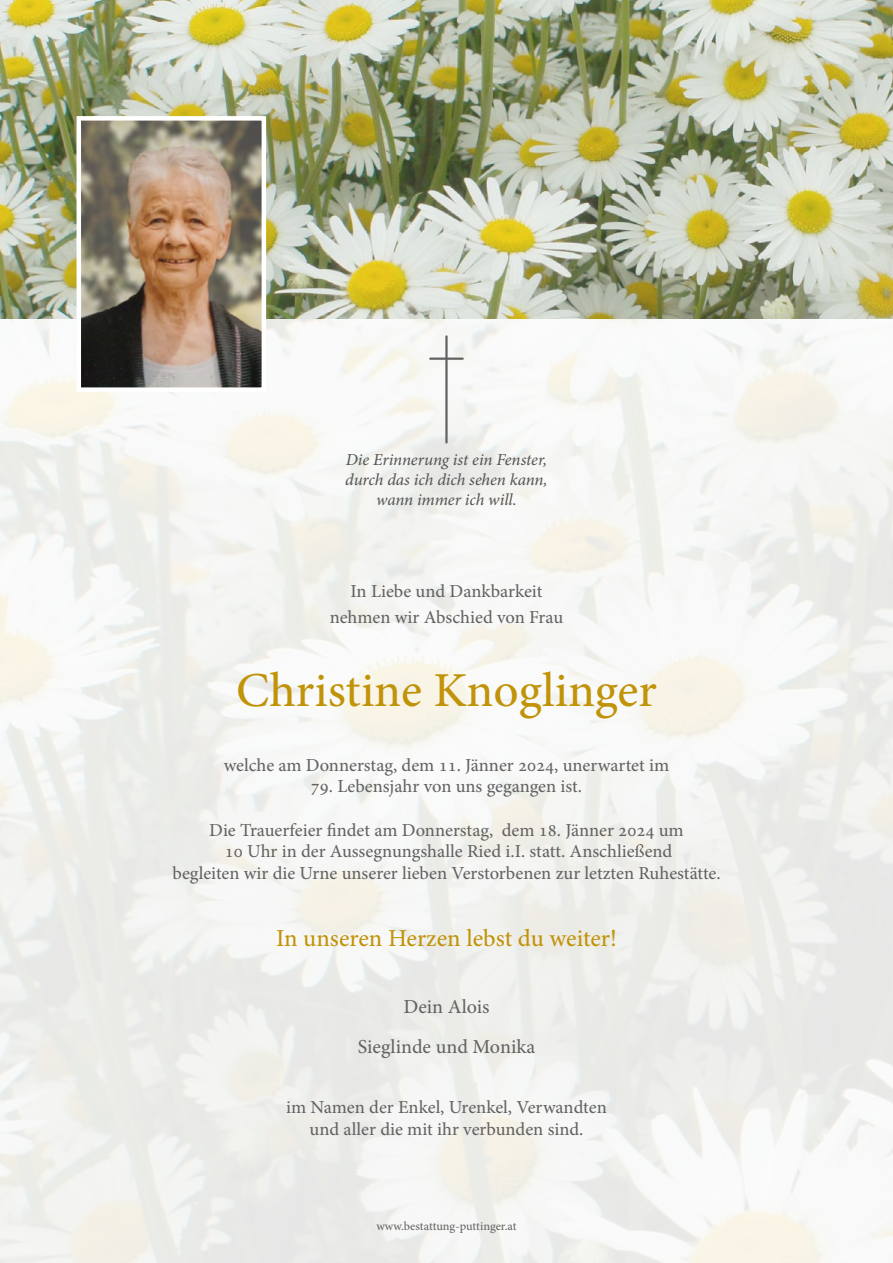
<style>
.page{position:relative;width:893px;height:1263px;background:#fff}
.page>*{position:absolute;margin:0;border:0;box-sizing:border-box;transform-origin:0 0}
.t1{font:48px "Adobe Hebrew";color:#c19309}
.t2{font:24px "Adobe Hebrew";color:#c19309}
.t3{font:19.5px/40.3px "Adobe Hebrew";color:#646363;text-align:center}
.t4{font:18px/21.6px "Adobe Hebrew";color:#646363;text-align:center}
.t5{font:italic 16.5px/19.8px "Adobe Hebrew";letter-spacing:-.005em;color:#575756;text-align:center}
.t6{font:12px "Adobe Hebrew";letter-spacing:-.005em;color:#646363}
</style>
<div class="page">
<img style="left:0;top:319px;width:893px;height:944px">
<hr style="left:430px;top:358px;width:33px;height:2px;background:#646363">
<hr style="left:445px;top:336px;width:3px;height:106px;background:#646363">
<img style="left:0;top:0;width:893px;height:319px">
<img style="left:82px;top:121px;width:179px;height:266px">
<div style="left:77px;top:116px;width:189px;height:276px;border:4px solid #fff"></div>
<p class="t5" style="left:345px;top:450px;width:204px">Die Erinnerung ist ein Fenster, durch das ich dich sehen kann, wann immer ich will.</p>
<p class="t4" style="left:330px;top:579px;width:235px;line-height:25.8px">In Liebe und Dankbarkeit nehmen wir Abschied von Frau</p>
<h1 class="t1" style="left:236px;top:662px;width:422px">Christine Knoglinger</h1>
<p class="t4" style="left:224px;top:754px;width:447px">welche am Donnerstag, dem 11. Jänner 2024, unerwartet im</p>
<p class="t4" style="left:311px;top:776px;width:273px">79. Lebensjahr von uns gegangen ist.</p>
<p class="t4" style="left:172px;top:819px;width:550px">Die Trauerfeier findet am Donnerstag, dem 18. Jänner 2024 um<br>10 Uhr in der Aussegnungshalle Ried i.I. statt. Anschließend<br>begleiten wir die Urne unserer lieben Verstorbenen zur letzten Ruhestätte.</p>
<h2 class="t2" style="left:276px;top:924px;width:342px">In unseren Herzen lebst du weiter!</h2>
<p class="t3" style="left:358px;top:986px;width:179px">Dein Alois<br>Sieglinde und Monika</p>
<p class="t4" style="left:286px;top:1097px;width:322px">im Namen der Enkel, Urenkel, Verwandten und aller die mit ihr verbunden sind.</p>
<p class="t6" style="left:376px;top:1218px;width:142px">www.bestattung-puttinger.at</p>
</div>
